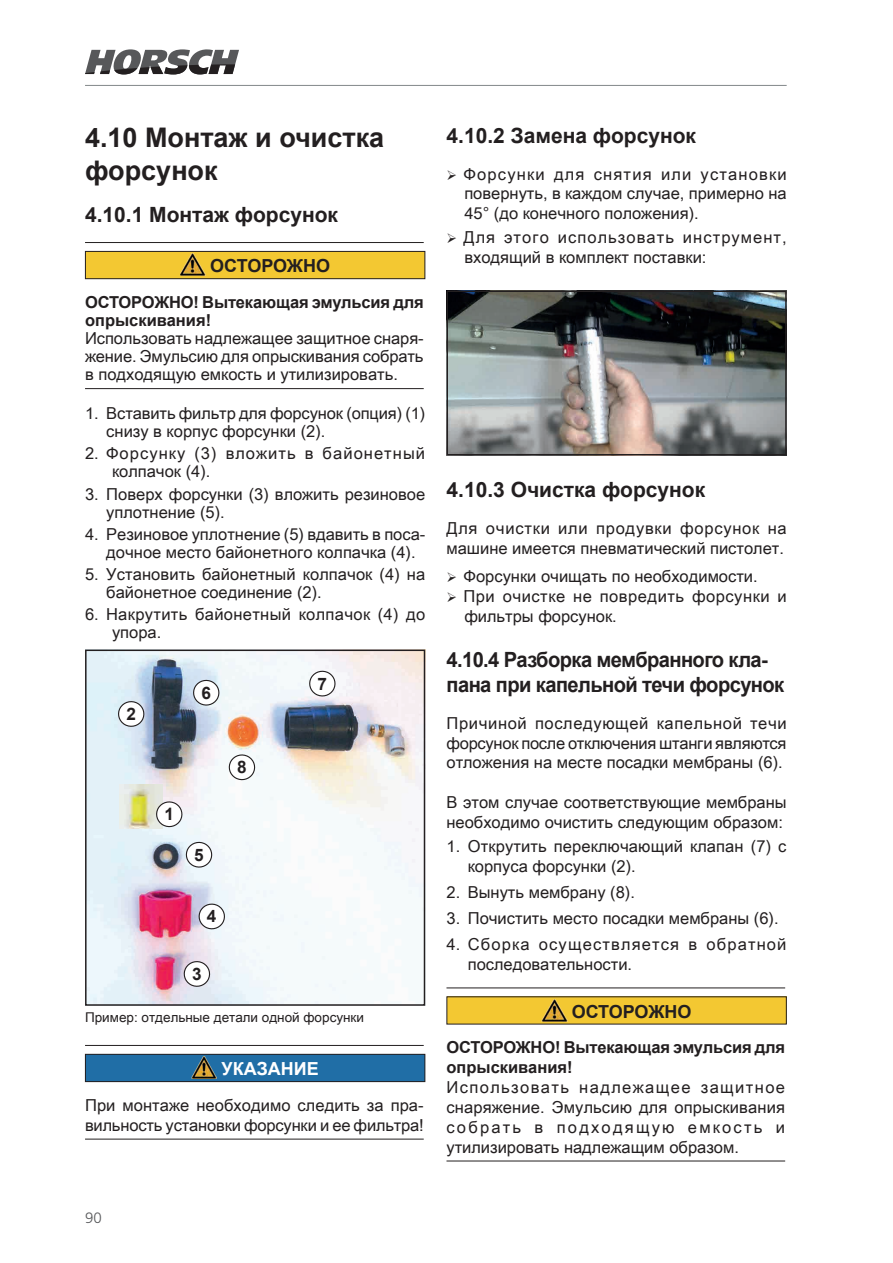
<style>
.page{position:relative;width:893px;height:1263px;background:#fff}
.page>*{position:absolute;margin:0;border:0;box-sizing:border-box;transform-origin:0 0}
.ueberschrift2{font:700 27px/32.4px "Arial";color:#231f20}
.ueberschrift3{font:700 21px "Arial";color:#231f20}
.ueberschrift3-2{font:700 21px/25.2px "Arial";letter-spacing:-.02em;color:#231f20;scale:.96 1}
.t1{font:700 18px "Arial";letter-spacing:-.005em;color:#231f20}
.t2{font:700 18px "Arial";color:#fff}
.t3{font:700 17.1px "Arial";color:#231f20}
.text{font:16.5px/19.8px "Arial Unicode MS";color:#231f20}
.text-2{font:16.5px/19.8px "Arial Unicode MS";letter-spacing:.065em;color:#231f20}
.text-3{font:16.5px/19.8px "Arial Unicode MS";letter-spacing:.07em;color:#231f20}
.text-4{font:16.5px/19.8px "Arial Unicode MS";letter-spacing:.03em;color:#231f20}
.text-5{font:16.5px/18px "Arial Unicode MS";letter-spacing:.02em;color:#231f20}
.t4{font:300 15px "Frutiger LT Pro";color:#57585a}
.bild{font:13.5px "Arial Unicode MS";color:#231f20}
.s1{font-family:"Arial";font-weight:700}
</style>
<div class="page">
<img style="left:449px;top:293px;width:335px;height:159px">
<div style="left:446px;top:290px;width:341px;height:165px;border:2px solid #231f20"></div>
<hr style="left:446px;top:987px;width:339px;height:1px;background:#231f20">
<hr style="left:446px;top:1160px;width:339px;height:1px;background:#231f20">
<div style="left:447px;top:997px;width:339px;height:27px;background:#f3c832"></div>
<img style="left:542px;top:999px;width:25px;height:22px">
<hr style="left:85px;top:242px;width:339px;height:1px;background:#231f20">
<hr style="left:85px;top:388px;width:339px;height:1px;background:#231f20">
<div style="left:85px;top:251px;width:340px;height:28px;background:#f3c832"></div>
<img style="left:180px;top:254px;width:26px;height:22px">
<div style="left:85px;top:251px;width:340px;height:28px;border:1px solid #231f20"></div>
<img style="left:88px;top:652px;width:334px;height:351px">
<div style="left:85px;top:649px;width:340px;height:357px;border:2px solid #231f20"></div>
<img style="left:119px;top:785px;width:43px;height:44px">
<svg style="left:196px;top:902px;width:32px;height:30px"></svg>
<svg style="left:153px;top:800px;width:32px;height:30px"></svg>
<svg style="left:183px;top:841px;width:32px;height:29px"></svg>
<svg style="left:306px;top:669px;width:32px;height:30px"></svg>
<svg style="left:190px;top:679px;width:32px;height:29px"></svg>
<svg style="left:226px;top:753px;width:32px;height:30px"></svg>
<svg style="left:181px;top:960px;width:32px;height:29px"></svg>
<svg style="left:115px;top:700px;width:32px;height:29px"></svg>
<hr style="left:85px;top:1045px;width:339px;height:1px;background:#231f20">
<hr style="left:85px;top:1139px;width:339px;height:1px;background:#231f20">
<div style="left:85px;top:1054px;width:340px;height:27px;background:#206ea6"></div>
<img style="left:191px;top:1057px;width:26px;height:22px">
<div style="left:85px;top:1054px;width:340px;height:28px;border:1px solid #231f20"></div>
<svg style="left:85px;top:49px;width:154px;height:25px"></svg>
<hr style="left:85px;top:85px;width:702px;height:1px;background:#83888a">
<p class="ueberschrift2" style="left:85px;top:122px;width:301px">4.10 Монтаж и очистка форсунок</p>
<p class="ueberschrift3" style="left:85px;top:200px;width:255px">4.10.1 Монтаж форсунок</p>
<p class="t1" style="left:210px;top:253px;width:121px">ОСТОРОЖНО</p>
<p class="text" style="left:85px;top:293px;width:340px;line-height:18px"><span class="s1">ОСТОРОЖНО! Вытекающая эмульсия для опрыскивания!<br></span>Использовать надлежащее защитное снаря&shy;жение. Эмульсию для опрыскивания собрать в подходящую емкость и утилизировать.</p>
<p class="text" style="left:106px;top:404px;width:320px;line-height:18px;text-indent:-21px">1. Вставить фильтр для форсунок (опция) (1) снизу в корпус форсунки (2).</p>
<p class="text-2" style="left:112px;top:444px;width:315px;line-height:18px;text-indent:-27px">2. Форсунку (3) вложить в байонетный колпачок (4).</p>
<p class="text" style="left:106px;top:484px;width:320px;line-height:18px;text-indent:-21px">3. Поверх форсунки (3) вложить резиновое уплотнение (5).</p>
<p class="text" style="left:106px;top:525px;width:320px;line-height:18px;text-indent:-21px">4. Резиновое уплотнение (5) вдавить в поса&shy;дочное место байонетного колпачка (4).</p>
<p class="text" style="left:106px;top:565px;width:320px;line-height:18px;text-indent:-21px">5. Установить байонетный колпачок (4) на байонетное соединение (2).</p>
<p class="text-5" style="left:112px;top:605px;width:315px;text-indent:-27px">6. Накрутить байонетный колпачок (4) до упора.</p>
<p class="t3" style="left:126px;top:702px;width:11px">2</p>
<p class="t3" style="left:201px;top:681px;width:11px">6</p>
<p class="t3" style="left:164px;top:802px;width:11px">1</p>
<p class="t3" style="left:194px;top:843px;width:11px">5</p>
<p class="t3" style="left:207px;top:904px;width:11px">4</p>
<p class="t3" style="left:192px;top:962px;width:11px">3</p>
<p class="t3" style="left:237px;top:755px;width:11px">8</p>
<p class="t3" style="left:317px;top:671px;width:11px">7</p>
<p class="bild" style="left:85px;top:1007px;width:281px">Пример: отдельные детали одной форсунки</p>
<p class="t2" style="left:221px;top:1056px;width:99px">УКАЗАНИЕ</p>
<p class="text" style="left:85px;top:1095px;width:340px">При монтаже необходимо следить за пра&shy;вильность установки форсунки и ее фильтра!</p>
<p class="ueberschrift3" style="left:446px;top:121px;width:251px">4.10.2 Замена форсунок</p>
<p class="text" style="left:463px;top:164px;width:325px;text-align:justify">Форсунки для снятия или установки повернуть, в каждом случае, примерно на 45° (до конечного положения).</p>
<p class="text-2" style="left:463px;top:227px;width:325px">Для этого использовать инструмент, входящий в комплект поставки:</p>
<p class="ueberschrift3" style="left:446px;top:475px;width:260px">4.10.3 Очистка форсунок</p>
<p class="text" style="left:446px;top:518px;width:342px">Для очистки или продувки форсунок на машине имеется пневматический пистолет.</p>
<p class="text" style="left:463px;top:566px;width:296px">Форсунки очищать по необходимости.</p>
<p class="text-4" style="left:463px;top:586px;width:325px">При очистке не повредить форсунки и фильтры форсунок.</p>
<p class="ueberschrift3-2" style="left:446px;top:647px;width:353px">4.10.4 Разборка мембранного кла&shy;пана при капельной течи форсунок</p>
<p class="text" style="left:446px;top:713px;width:342px;text-align:justify">Причиной последующей капельной течи форсунок после отключения штанги являются отложения на месте посадки мембраны (6).</p>
<p class="text" style="left:446px;top:792px;width:342px">В этом случае соответствующие мембраны необходимо очистить следующим образом:</p>
<p class="text" style="left:468px;top:836px;width:320px;text-indent:-21px">1. Открутить переключающий клапан (7) с корпуса форсунки (2).</p>
<p class="text" style="left:446px;top:882px;width:190px">2. Вынуть мембрану (8).</p>
<p class="text" style="left:446px;top:908px;width:334px">3. Почистить место посадки мембраны (6).</p>
<p class="text-3" style="left:468px;top:934px;width:320px;text-indent:-21px">4. Сборка осуществляется в обратной последовательности.</p>
<p class="t1" style="left:572px;top:998px;width:121px">ОСТОРОЖНО</p>
<p class="text" style="left:446px;top:1037px;width:340px"><span class="s1">ОСТОРОЖНО! Вытекающая эмульсия для опрыскивания!<br></span>Использовать надлежащее защитное снаряжение. Эмульсию для опрыскивания собрать в подходящую емкость и утилизировать надлежащим образом.</p>
<p class="t4" style="left:85px;top:1209px;width:18px">90</p>
</div>
